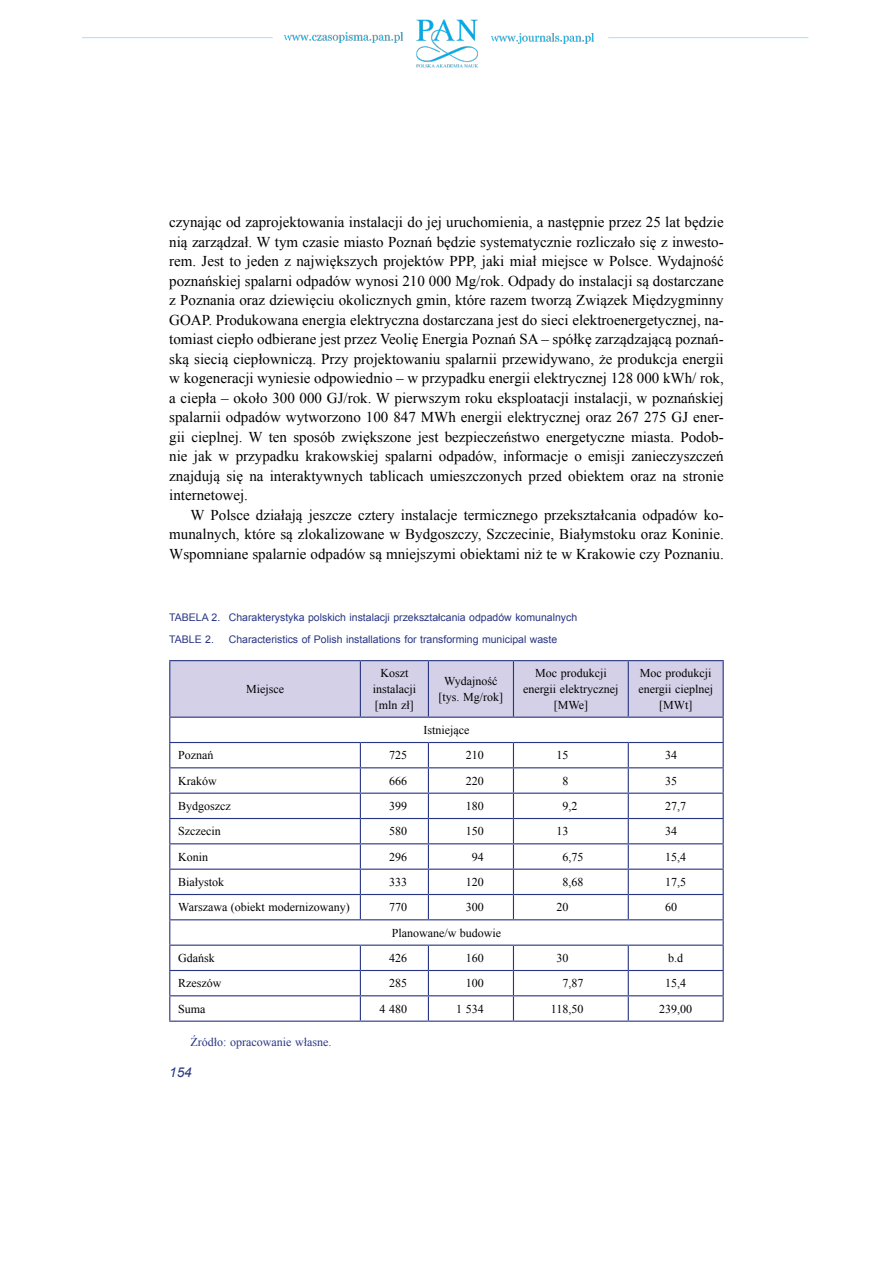
<style>
.page{position:relative;width:893px;height:1263px;background:#fff}
.page>*{position:absolute;margin:0;border:0;box-sizing:border-box;transform-origin:0 0}
.t1{font:15px/19.5px "Times New Roman";color:#000;text-align:justify}
.t2{font:italic 13.5px "Arial";color:#283583}
.t3{font:12px/15.6px "Times New Roman";color:#000;text-align:center}
.t4{font:12px "Times New Roman";color:#283583}
.t5{font:10.5px/22px "Arial";color:#283583}
</style>
<div class="page">
<img style="left:82px;top:19px;width:727px;height:49px">
<hr style="left:169px;top:660px;width:191px;height:1px;background:#283583">
<hr style="left:360px;top:660px;width:68px;height:1px;background:#283583">
<hr style="left:428px;top:660px;width:85px;height:1px;background:#283583">
<hr style="left:513px;top:660px;width:115px;height:1px;background:#283583">
<hr style="left:628px;top:660px;width:96px;height:1px;background:#283583">
<svg style="left:169px;top:661px;width:555px;height:359px"></svg>
<hr style="left:169px;top:1020px;width:191px;height:2px;background:#283583">
<hr style="left:360px;top:1020px;width:68px;height:2px;background:#283583">
<hr style="left:428px;top:1020px;width:85px;height:2px;background:#283583">
<hr style="left:513px;top:1020px;width:115px;height:2px;background:#283583">
<hr style="left:628px;top:1020px;width:96px;height:2px;background:#283583">
<p class="t1" style="left:169px;top:212px;width:556px">czynając od zaprojektowania instalacji do jej uruchomienia, a następnie przez 25 lat będzie nią zarządzał. W tym czasie miasto Poznań będzie systematycznie rozliczało się z inwesto&shy;rem. Jest to jeden z największych projektów PPP, jaki miał miejsce w Polsce. Wydajność poznańskiej spalarni odpadów wynosi 210 000 Mg/rok. Odpady do instalacji są dostarczane z Poznania oraz dziewięciu okolicznych gmin, które razem tworzą Związek Międzygminny GOAP. Produkowana energia elektryczna dostarczana jest do sieci elektroenergetycznej, na&shy;tomiast ciepło odbierane jest przez Veolię Energia Poznań SA – spółkę zarządzającą poznań&shy;ską siecią ciepłowniczą. Przy projektowaniu spalarnii przewidywano, że produkcja energii w kogeneracji wyniesie odpowiednio – w przypadku energii elektrycznej 128 000 kWh/ rok, a ciepła – około 300 000 GJ/rok. W pierwszym roku eksploatacji instalacji, w poznańskiej spalarnii odpadów wytworzono 100 847 MWh energii elektrycznej oraz 267 275 GJ ener&shy;gii cieplnej. W ten sposób zwiększone jest bezpieczeństwo energetyczne miasta. Podob&shy;nie jak w przypadku krakowskiej spalarni odpadów, informacje o emisji zanieczyszczeń znajdują się na interaktywnych tablicach umieszczonych przed obiektem oraz na stronie internetowej.</p>
<p class="t1" style="left:169px;top:505px;width:556px;text-indent:21px">W Polsce działają jeszcze cztery instalacje termicznego przekształcania odpadów ko&shy;munalnych, które są zlokalizowane w Bydgoszczy, Szczecinie, Białymstoku oraz Koninie.<br>Wspomniane spalarnie odpadów są mniejszymi obiektami niż te w Krakowie czy Poznaniu.</p>
<p class="t5" style="left:169px;top:606px;width:409px">TABELA 2. Charakterystyka polskich instalacji przekształcania odpadów komunalnych<br>TABLE 2.</p>
<p class="t5" style="left:229px;top:628px;width:330px">Characteristics of Polish installations for transforming municipal waste</p>
<p class="t3" style="left:246px;top:681px;width:39px">Miejsce</p>
<p class="t3" style="left:373px;top:665px;width:45px">Koszt instalacji [mln zł]</p>
<p class="t3" style="left:439px;top:673px;width:66px">Wydajność [tys. Mg/rok]</p>
<p class="t3" style="left:523px;top:665px;width:97px">Moc produkcji energii elektrycznej [MWe]</p>
<p class="t3" style="left:638px;top:665px;width:76px">Moc produkcji energii cieplnej [MWt]</p>
<p class="t3" style="left:423px;top:722px;width:47px">Istniejące</p>
<p class="t3" style="left:178px;top:747px;width:37px">Poznań</p>
<p class="t3" style="left:389px;top:747px;width:19px">725</p>
<p class="t3" style="left:466px;top:747px;width:19px">210</p>
<p class="t3" style="left:556px;top:747px;width:13px">15</p>
<p class="t3" style="left:665px;top:747px;width:13px">34</p>
<p class="t3" style="left:178px;top:773px;width:40px">Kraków</p>
<p class="t3" style="left:389px;top:773px;width:19px">666</p>
<p class="t3" style="left:466px;top:773px;width:19px">220</p>
<p class="t3" style="left:562px;top:773px;width:7px">8</p>
<p class="t3" style="left:665px;top:773px;width:13px">35</p>
<p class="t3" style="left:178px;top:798px;width:54px">Bydgoszcz</p>
<p class="t3" style="left:389px;top:798px;width:19px">399</p>
<p class="t3" style="left:466px;top:798px;width:19px">180</p>
<p class="t3" style="left:562px;top:798px;width:16px">9,2</p>
<p class="t3" style="left:665px;top:798px;width:22px">27,7</p>
<p class="t3" style="left:178px;top:823px;width:44px">Szczecin</p>
<p class="t3" style="left:389px;top:823px;width:19px">580</p>
<p class="t3" style="left:466px;top:823px;width:19px">150</p>
<p class="t3" style="left:556px;top:823px;width:13px">13</p>
<p class="t3" style="left:665px;top:823px;width:13px">34</p>
<p class="t3" style="left:178px;top:849px;width:31px">Konin</p>
<p class="t3" style="left:389px;top:849px;width:19px">296</p>
<p class="t3" style="left:472px;top:849px;width:13px">94</p>
<p class="t3" style="left:562px;top:849px;width:22px">6,75</p>
<p class="t3" style="left:665px;top:849px;width:22px">15,4</p>
<p class="t3" style="left:178px;top:874px;width:48px">Białystok</p>
<p class="t3" style="left:389px;top:874px;width:19px">333</p>
<p class="t3" style="left:466px;top:874px;width:19px">120</p>
<p class="t3" style="left:562px;top:874px;width:22px">8,68</p>
<p class="t3" style="left:665px;top:874px;width:22px">17,5</p>
<p class="t3" style="left:178px;top:899px;width:173px">Warszawa (obiekt modernizowany)</p>
<p class="t3" style="left:389px;top:899px;width:19px">770</p>
<p class="t3" style="left:466px;top:899px;width:19px">300</p>
<p class="t3" style="left:556px;top:899px;width:13px">20</p>
<p class="t3" style="left:665px;top:899px;width:13px">60</p>
<p class="t3" style="left:392px;top:925px;width:111px">Planowane/w budowie</p>
<p class="t3" style="left:178px;top:950px;width:38px">Gdańsk</p>
<p class="t3" style="left:389px;top:950px;width:19px">426</p>
<p class="t3" style="left:466px;top:950px;width:19px">160</p>
<p class="t3" style="left:556px;top:950px;width:13px">30</p>
<p class="t3" style="left:668px;top:950px;width:16px">b.d</p>
<p class="t3" style="left:178px;top:975px;width:45px">Rzeszów</p>
<p class="t3" style="left:389px;top:975px;width:19px">285</p>
<p class="t3" style="left:466px;top:975px;width:19px">100</p>
<p class="t3" style="left:562px;top:975px;width:22px">7,87</p>
<p class="t3" style="left:665px;top:975px;width:22px">15,4</p>
<p class="t3" style="left:178px;top:1001px;width:29px">Suma</p>
<p class="t3" style="left:380px;top:1001px;width:29px">4 480</p>
<p class="t3" style="left:456px;top:1001px;width:29px">1 534</p>
<p class="t3" style="left:551px;top:1001px;width:34px">118,50</p>
<p class="t3" style="left:659px;top:1001px;width:34px">239,00</p>
<p class="t4" style="left:190px;top:1034px;width:142px">Źródło: opracowanie własne.</p>
<p class="t2" style="left:169px;top:1064px;width:24px">154</p>
</div>
